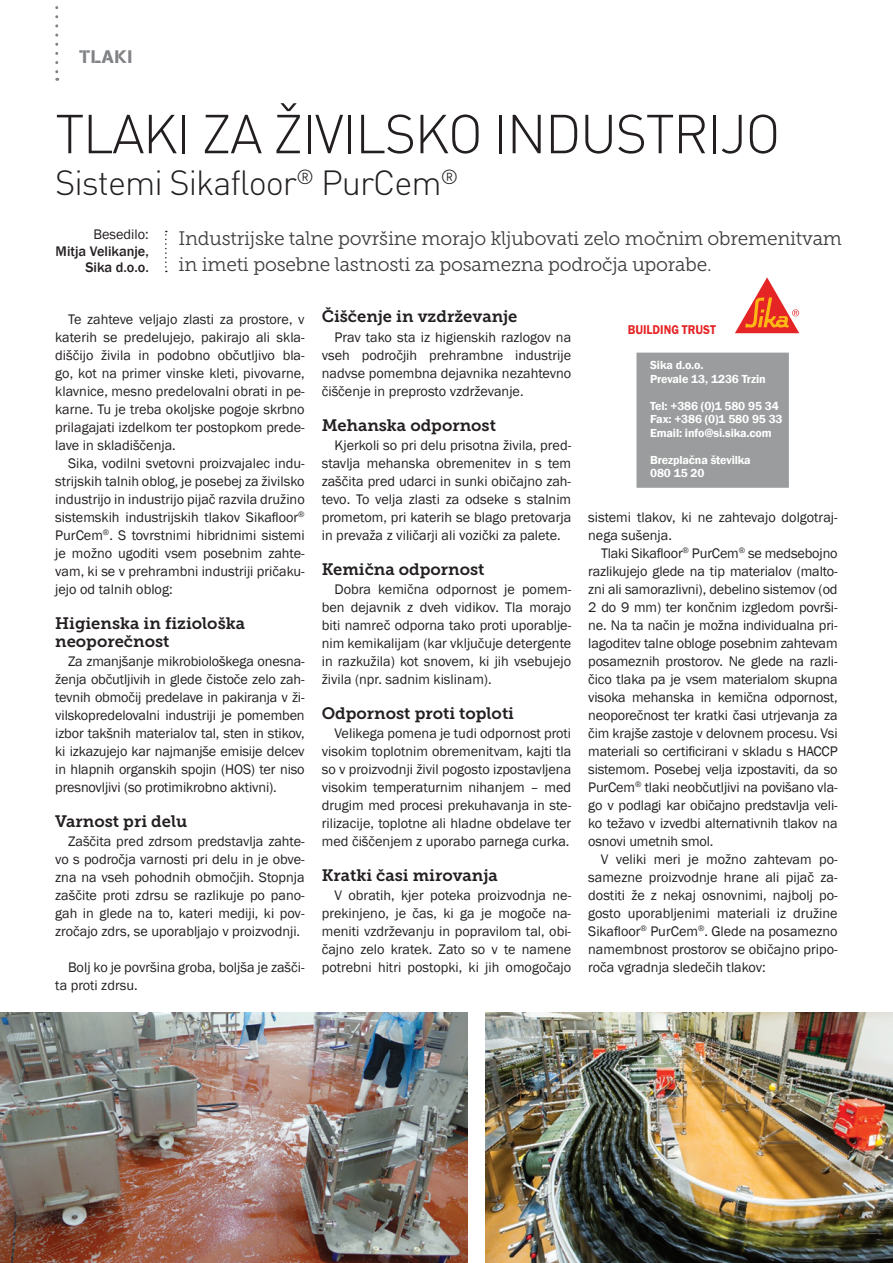
<style>
.page{position:relative;width:893px;height:1263px;background:#fff}
.page>*{position:absolute;margin:0;border:0;box-sizing:border-box;transform-origin:0 0}
.t1{font:300 54px "DINS";letter-spacing:-.03em;color:#231f20}
.t2{font:300 34.5px "DINS";letter-spacing:-.03em;color:#231f20}
.t3{font:19.5px/25.5px "Museo Slab 300";letter-spacing:-.01em;color:#3e3e3f}
.t4{font:18px "AG Book Stencil";letter-spacing:.045em;color:#808285}
.t5{font:16.5px/18px "Museo Slab 700";color:#231f20}
.t6{font:14.25px/18px "Franklin Gothic";color:#231f20;text-align:justify}
.t7{font:500 14.25px/16.5px "Franklin Gothic";color:#231f20;text-align:right}
.t8{font:600 13.2px "Franklin Gothic";color:#e52425;scale:.9 1}
.t9{font:600 12px/13.5px "Franklin Gothic";letter-spacing:-.01em;color:#fff}
</style>
<div class="page">
<svg style="left:55px;top:6px;width:3px;height:75px"></svg>
<img style="left:0;top:1012px;width:467px;height:251px">
<img style="left:485px;top:1012px;width:408px;height:251px">
<svg style="left:735px;top:277px;width:64px;height:56px"></svg>
<div style="left:636px;top:353px;width:153px;height:135px;background:#9a9c9d;border:2px solid #9a9c9d"></div>
<svg style="left:165px;top:231px;width:2px;height:41px"></svg>
<p class="t4" style="left:80px;top:46px;width:54px">tlaki</p>
<h1 class="t1" style="left:55px;top:101px;width:727px">TLAKI ZA ŽIVILSKO INDUSTRIJO</h1>
<h2 class="t2" style="left:55px;top:162px;width:405px">Sistemi Sikafloor<sup>®</sup> PurCem<sup>®</sup></h2>
<h3 class="t3" style="left:179px;top:226px;width:665px">Industrijske talne površine morajo kljubovati zelo močnim obremenitvam in imeti posebne lastnosti za posamezna področja uporabe.</h3>
<p class="t6" style="left:94px;top:226px;width:57px">Besedilo:</p>
<p class="t7" style="left:56px;top:243px;width:95px">Mitja Velikanje,<br>Sika d.o.o.</p>
<p class="t6" style="left:55px;top:311px;width:251px;text-indent:13px">Te zahteve veljajo zlasti za prostore, v katerih se predelujejo, pakirajo ali skla&shy;diščijo živila in podobno občutljivo bla&shy;go, kot na primer vinske kleti, pivovarne, klavnice, mesno predelovalni obrati in pe&shy;karne. Tu je treba okoljske pogoje skrbno prilagajati izdelkom ter postopkom prede&shy;lave in skladiščenja.</p>
<p class="t6" style="left:55px;top:455px;width:251px;text-indent:13px">Sika, vodilni svetovni proizvajalec indu&shy;strijskih talnih oblog, je posebej za živilsko industrijo in industrijo pijač razvila družino sistemskih industrijskih tlakov Sikafloor<sup>® </sup>PurCem<sup>®</sup>. S tovrstnimi hibridnimi sistemi je možno ugoditi vsem posebnim zahte&shy;vam, ki se v prehrambni industriji pričaku&shy;jejo od talnih oblog:</p>
<p class="t5" style="left:55px;top:614px;width:191px">Higienska in fiziološka neoporečnost</p>
<p class="t6" style="left:55px;top:653px;width:251px;text-indent:13px">Za zmanjšanje mikrobiološkega onesna&shy;ženja občutljivih in glede čistoče zelo zah&shy;tevnih območij predelave in pakiranja v ži&shy;vilskopredelovalni industriji je pomemben izbor takšnih materialov tal, sten in stikov, ki izkazujejo kar najmanjše emisije delcev in hlapnih organskih spojin (HOS) ter niso presnovljivi (so protimikrobno aktivni).</p>
<p class="t5" style="left:55px;top:812px;width:133px">Varnost pri delu</p>
<p class="t6" style="left:55px;top:833px;width:251px;text-indent:13px">Zaščita pred zdrsom predstavlja zahte&shy;vo s področja varnosti pri delu in je obve&shy;zna na vseh pohodnih območjih. Stopnja zaščite proti zdrsu se razlikuje po pano&shy;gah in glede na to, kateri mediji, ki pov&shy;zročajo zdrs, se uporabljajo v proizvodnji.</p>
<p class="t6" style="left:55px;top:959px;width:251px;text-indent:13px">Bolj ko je površina groba, boljša je zašči&shy;ta proti zdrsu.</p>
<p class="t5" style="left:322px;top:307px;width:197px">Čiščenje in vzdrževanje</p>
<p class="t6" style="left:322px;top:329px;width:251px;text-indent:13px">Prav tako sta iz higienskih razlogov na vseh področjih prehrambne industrije nadvse pomembna dejavnika nezahtevno čiščenje in preprosto vzdrževanje.</p>
<p class="t5" style="left:322px;top:416px;width:176px">Mehanska odpornost</p>
<p class="t6" style="left:322px;top:437px;width:251px;text-indent:13px">Kjerkoli so pri delu prisotna živila, pred&shy;stavlja mehanska obremenitev in s tem zaščita pred udarci in sunki običajno zah&shy;tevo. To velja zlasti za odseke s stalnim prometom, pri katerih se blago pretovarja in prevaža z viličarji ali vozički za palete.</p>
<p class="t5" style="left:322px;top:560px;width:164px">Kemična odpornost</p>
<p class="t6" style="left:322px;top:581px;width:251px;text-indent:13px">Dobra kemična odpornost je pomem&shy;ben dejavnik z dveh vidikov. Tla morajo biti namreč odporna tako proti uporablje&shy;nim kemikalijam (kar vključuje detergente in razkužila) kot snovem, ki jih vsebujejo živila (npr. sadnim kislinam).</p>
<p class="t5" style="left:322px;top:704px;width:194px">Odpornost proti toploti</p>
<p class="t6" style="left:322px;top:725px;width:251px;text-indent:13px">Velikega pomena je tudi odpornost proti visokim toplotnim obremenitvam, kajti tla so v proizvodnji živil pogosto izpostavljena visokim temperaturnim nihanjem – med drugim med procesi prekuhavanja in ste&shy;rilizacije, toplotne ali hladne obdelave ter med čiščenjem z uporabo parnega curka.</p>
<p class="t5" style="left:322px;top:866px;width:178px">Kratki časi mirovanja</p>
<p class="t6" style="left:322px;top:887px;width:251px;text-indent:13px">V obratih, kjer poteka proizvodnja ne&shy;prekinjeno, je čas, ki ga je mogoče na&shy;meniti vzdrževanju in popravilom tal, obi&shy;čajno zelo kratek. Zato so v te namene potrebni hitri postopki, ki jih omogočajo</p>
<p class="t8" style="left:628px;top:321px;width:99px">BUILDING TRUST</p>
<p class="t9" style="left:650px;top:359px;width:117px">Sika d.o.o.<br>Prevale 13, 1236 Trzin</p>
<p class="t9" style="left:650px;top:399px;width:134px">Tel: +386 (0)1 580 95 34<br>Fax: +386 (0)1 580 95 33<br>Email: info@si.sika.com</p>
<p class="t9" style="left:650px;top:453px;width:102px">Brezplačna številka<br>080 15 20</p>
<p class="t6" style="left:588px;top:509px;width:251px">sistemi tlakov, ki ne zahtevajo dolgotraj&shy;nega sušenja.</p>
<p class="t6" style="left:588px;top:545px;width:251px;text-indent:13px">Tlaki Sikafloor<sup>®</sup> PurCem<sup>®</sup> se medsebojno razlikujejo glede na tip materialov (malto&shy;zni ali samorazlivni), debelino sistemov (od 2 do 9 mm) ter končnim izgledom površi&shy;ne. Na ta način je možna individualna pri&shy;lagoditev talne obloge posebnim zahtevam posameznih prostorov. Ne glede na razli&shy;čico tlaka pa je vsem materialom skupna visoka mehanska in kemična odpornost, neoporečnost ter kratki časi utrjevanja za čim krajše zastoje v delovnem procesu. Vsi materiali so certificirani v skladu s HACCP sistemom. Posebej velja izpostaviti, da so PurCem<sup>®</sup> tlaki neobčutljivi na povišano vla&shy;go v podlagi kar običajno predstavlja veli&shy;ko težavo v izvedbi alternativnih tlakov na osnovi umetnih smol.</p>
<p class="t6" style="left:588px;top:851px;width:251px;text-indent:13px">V veliki meri je možno zahtevam po&shy;samezne proizvodnje hrane ali pijač za&shy;dostiti že z nekaj osnovnimi, najbolj po&shy;gosto uporabljenimi materiali iz družine Sikafloor<sup>®</sup> PurCem<sup>®</sup>. Glede na posamezno namembnost prostorov se običajno pripo&shy;roča vgradnja sledečih tlakov:</p>
</div>
